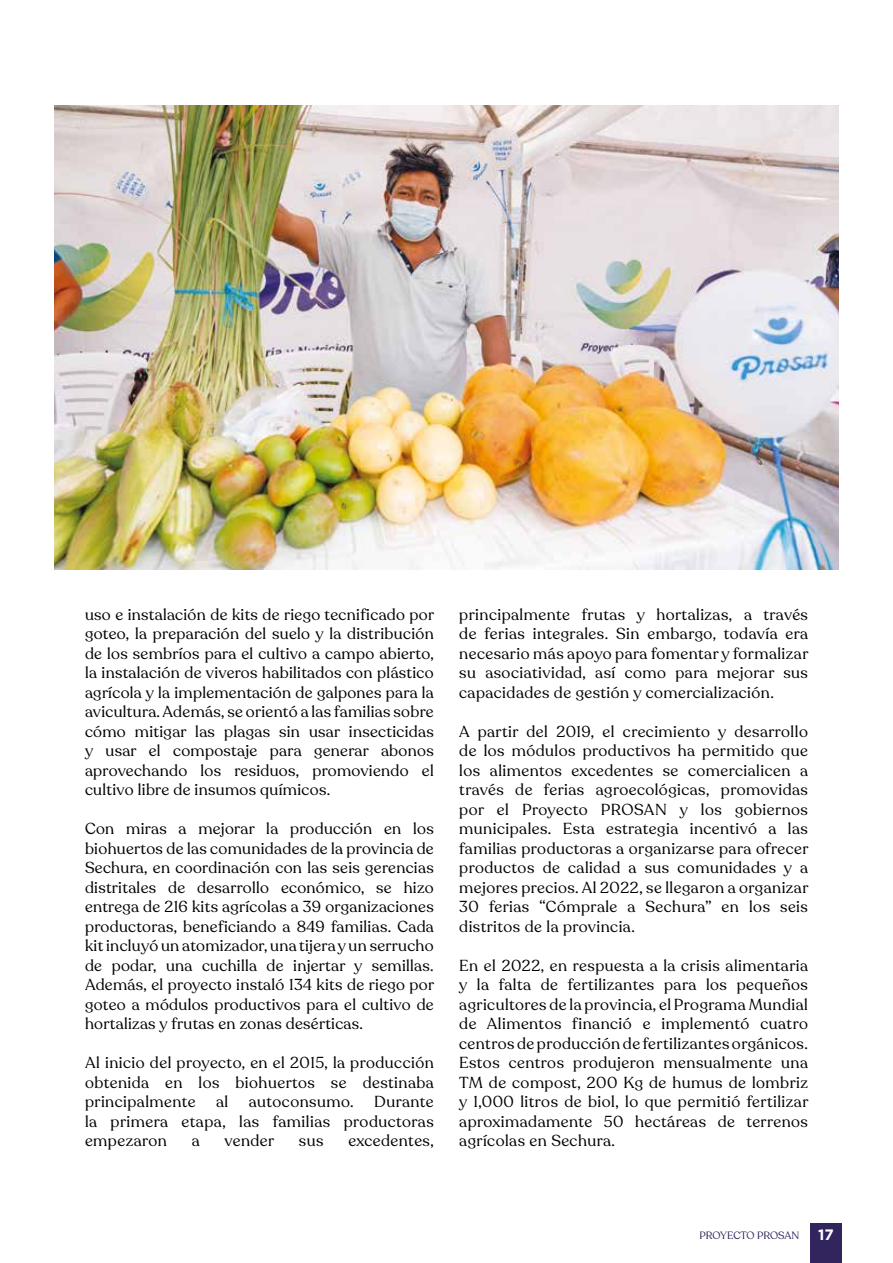
<style>
.page{position:relative;width:893px;height:1263px;background:#fff}
.page>*{position:absolute;margin:0;border:0;box-sizing:border-box;transform-origin:0 0}
.t1{font:15.75px/19.5px "Recoleta";letter-spacing:.03em;color:#000;text-align:justify}
.t2{font:700 15px "Gotham";color:#fff}
.t3{font:10.5px "Recoleta";letter-spacing:-.005em;color:#32255e}
</style>
<div class="page">
<div style="left:811px;top:1223px;width:31px;height:40px;background:#32255e"></div>
<img style="left:54px;top:105px;width:785px;height:465px">
<p class="t1" style="left:85px;top:605px;width:351px">uso e instalación de kits de riego tecnificado por goteo, la preparación del suelo y la distribución de los sembríos para el cultivo a campo abierto, la instalación de viveros habilitados con plástico agrícola y la implementación de galpones para la avicultura. Además, se orientó a las familias sobre cómo mitigar las plagas sin usar insecticidas y usar el compostaje para generar abonos aprovechando los residuos, promoviendo el cultivo libre de insumos químicos.</p>
<p class="t1" style="left:85px;top:819px;width:351px">Con miras a mejorar la producción en los biohuertos de las comunidades de la provincia de Sechura, en coordinación con las seis gerencias distritales de desarrollo económico, se hizo entrega de 216 kits agrícolas a 39 organizaciones productoras, beneficiando a 849 familias. Cada kit incluyó un atomizador, una tijera y un serrucho de podar, una cuchilla de injertar y semillas.<br>Además, el proyecto instaló 134 kits de riego por goteo a módulos productivos para el cultivo de hortalizas y frutas en zonas desérticas.</p>
<p class="t1" style="left:85px;top:1053px;width:350px">Al inicio del proyecto, en el 2015, la producción obtenida en los biohuertos se destinaba principalmente</p>
<p class="t1" style="left:216px;top:1092px;width:14px">al</p>
<p class="t1" style="left:249px;top:1092px;width:106px">autoconsumo.</p>
<p class="t1" style="left:85px;top:1092px;width:350px;text-indent:289px">Durante la primera etapa, las familias productoras empezaron</p>
<p class="t1" style="left:192px;top:1131px;width:9px">a</p>
<p class="t1" style="left:224px;top:1131px;width:51px">vender</p>
<p class="t1" style="left:299px;top:1131px;width:26px">sus</p>
<p class="t1" style="left:348px;top:1131px;width:87px">excedentes,</p>
<p class="t1" style="left:459px;top:605px;width:351px">principalmente frutas y hortalizas, a través de ferias integrales. Sin embargo, todavía era necesario más apoyo para fomentar y formalizar su asociatividad, así como para mejorar sus capacidades de gestión y comercialización.</p>
<p class="t1" style="left:459px;top:722px;width:351px">A partir del 2019, el crecimiento y desarrollo de los módulos productivos ha permitido que los alimentos excedentes se comercialicen a través de ferias agroecológicas, promovidas por el Proyecto PROSAN y los gobiernos municipales. Esta estrategia incentivó a las familias productoras a organizarse para ofrecer productos de calidad a sus comunidades y a mejores precios. Al 2022, se llegaron a organizar 30 ferias “Cómprale a Sechura” en los seis distritos de la provincia.</p>
<p class="t1" style="left:459px;top:956px;width:351px">En el 2022, en respuesta a la crisis alimentaria y la falta de fertilizantes para los pequeños agricultores de la provincia, el Programa Mundial de Alimentos financió e implementó cuatro centros de producción de fertilizantes orgánicos.<br>Estos centros produjeron mensualmente una TM de compost, 200 Kg de humus de lombriz y 1,000 litros de biol, lo que permitió fertilizar aproximadamente 50 hectáreas de terrenos agrícolas en Sechura.</p>
<p class="t3" style="left:699px;top:1229px;width:101px">PROYECTO PROSAN</p>
<p class="t2" style="left:818px;top:1226px;width:17px">17</p>
</div>
